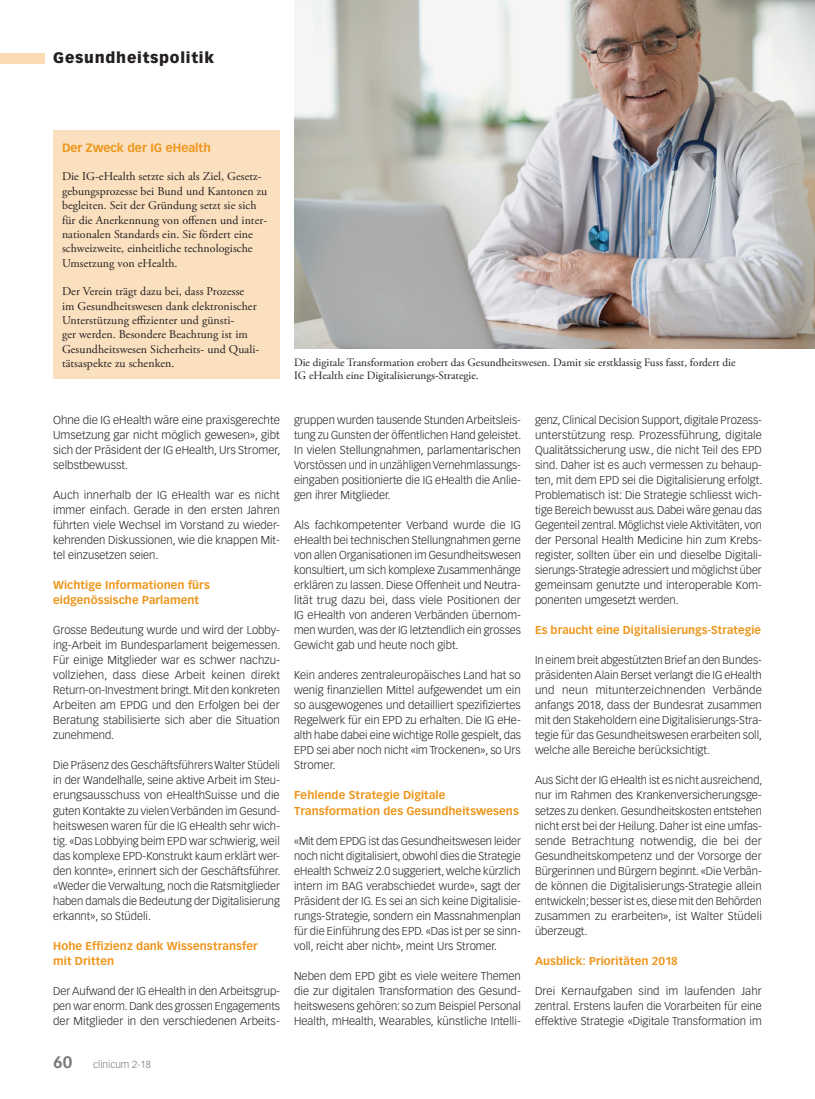
<style>
.page{position:relative;width:815px;height:1099px;background:#fff}
.page>*{position:absolute;margin:0;border:0;box-sizing:border-box;transform-origin:0 0}
.t1{font:900 15px "Vectora LT Std";letter-spacing:.05em;color:#231f20}
.Kastentext{font:11.88px/14.4px "Adobe Garamond Pro";letter-spacing:.005em;color:#231f20}
.Kastentitel{font:700 11.88px "Vectora LT Std";color:#ee961c}
.Lauftext{font:300 11.25px/15px "Vectora LT Std";color:#231f20;text-align:justify}
.ZT_GP{font:700 11.25px/15px "Vectora LT Std";letter-spacing:.005em;color:#ee961c}
.Legende{font:11.25px/13.5px "Adobe Garamond Pro";color:#231f20}
.t2{font:300 10px "Vectora LT Std";color:#76787b}
.s1{font-weight:700;font-size:16.25px}
</style>
<div class="page">
<div style="left:0;top:53px;width:45px;height:10px;background:#fbdbb3"></div>
<img style="left:294px;top:0;width:521px;height:349px">
<div style="left:53px;top:130px;width:227px;height:249px;background:#fbe0bf"></div>
<h1 class="t1" style="left:53px;top:49px;width:162px">Gesundheitspolitik</h1>
<p class="Kastentitel" style="left:62px;top:140px;width:150px">Der Zweck der IG eHealth</p>
<p class="Kastentext" style="left:62px;top:170px;width:207px">Die IG-eHealth setzte sich als Ziel, Gesetz&shy;gebungsprozesse bei Bund und Kantonen zu begleiten. Seit der Gründung setzt sie sich für die Anerkennung von offenen und inter&shy;nationalen Standards ein. Sie fördert eine schweizweite, einheitliche technologische Umsetzung von eHealth.</p>
<p class="Kastentext" style="left:62px;top:285px;width:199px">Der Verein trägt dazu bei, dass Prozesse im Gesundheitswesen dank elektronischer Unterstützung effizienter und günsti-<br>ger werden. Besondere Beachtung ist im Gesundheitswesen Sicherheits- und Quali&shy;tätsaspekte zu schenken.</p>
<p class="Lauftext" style="left:53px;top:413px;width:229px">Ohne die IG eHealth wäre eine praxisgerechte Umsetzung gar nicht möglich gewesen», gibt sich der Präsident der IG eHealth, Urs Stromer, selbstbewusst.</p>
<p class="Lauftext" style="left:53px;top:488px;width:228px">Auch innerhalb der IG eHealth war es nicht immer einfach. Gerade in den ersten Jahren führten viele Wechsel im Vorstand zu wieder&shy;kehrenden Diskussionen, wie die knappen Mit&shy;tel einzusetzen seien.</p>
<p class="ZT_GP" style="left:53px;top:578px;width:158px">Wichtige Informationen fürs eidgenössische Parlament</p>
<p class="Lauftext" style="left:53px;top:623px;width:229px">Grosse Bedeutung wurde und wird der Lobby&shy;ing-Arbeit im Bundesparlament beigemessen.<br>Für einige Mitglieder war es schwer nachzu&shy;vollziehen, dass diese Arbeit keinen direkt Return-on-Investment bringt. Mit den konkreten Arbeiten am EPDG und den Erfolgen bei der Beratung stabilisierte sich aber die Situation zunehmend.</p>
<p class="Lauftext" style="left:53px;top:758px;width:229px">Die Präsenz des Geschäftsführers Walter Stüdeli in der Wandelhalle, seine aktive Arbeit im Steu&shy;erungsausschuss von eHealthSuisse und die guten Kontakte zu vielen Verbänden im Gesund&shy;heitswesen waren für die IG eHealth sehr wich&shy;tig. «Das Lobbying beim EPD war schwierig, weil das komplexe EPD-Konstrukt kaum erklärt wer&shy;den konnte», erinnert sich der Geschäftsführer. «Weder die Verwaltung, noch die Ratsmitglieder haben damals die Bedeutung der Digitalisierung erkannt», so Stüdeli.</p>
<p class="ZT_GP" style="left:53px;top:938px;width:206px">Hohe Effizienz dank Wissenstransfer mit Dritten</p>
<p class="Lauftext" style="left:53px;top:983px;width:228px">Der Aufwand der IG eHealth in den Arbeitsgrup&shy;pen war enorm. Dank des grossen Engagements der Mitglieder in den verschiedenen Arbeits-</p>
<p class="t2" style="left:53px;top:1058px;width:99px"><span class="s1">60</span> clinicum 2-18</p>
<p class="Legende" style="left:294px;top:356px;width:443px">Die digitale Transformation erobert das Gesundheitswesen. Damit sie erstklassig Fuss fasst, fordert die<br>IG eHealth eine Digitalisierungs-Strategie.</p>
<p class="Lauftext" style="left:294px;top:413px;width:229px">gruppen wurden tausende Stunden Arbeitsleis&shy;tung zu Gunsten der öffentlichen Hand geleistet.<br>In vielen Stellungnahmen, parlamentarischen Vorstössen und in unzähligen Vernehmlassungs&shy;eingaben positionierte die IG eHealth die Anlie&shy;gen ihrer Mitglieder.</p>
<p class="Lauftext" style="left:294px;top:518px;width:228px">Als fachkompetenter Verband wurde die IG eHealth bei technischen Stellungnahmen gerne von allen Organisationen im Gesundheitswesen konsultiert, um sich komplexe Zusammenhänge erklären zu lassen. Diese Offenheit und Neutra&shy;lität trug dazu bei, dass viele Positionen der IG eHealth von anderen Verbänden übernom&shy;men wurden, was der IG letztendlich ein grosses Gewicht gab und heute noch gibt.</p>
<p class="Lauftext" style="left:294px;top:668px;width:228px">Kein anderes zentraleuropäisches Land hat so wenig finanziellen Mittel aufgewendet um ein so ausgewogenes und detailliert spezifiziertes Regelwerk für ein EPD zu erhalten. Die IG eHe&shy;alth habe dabei eine wichtige Rolle gespielt, das EPD sei aber noch nicht «im Trockenen», so Urs Stromer.</p>
<p class="ZT_GP" style="left:294px;top:788px;width:226px">Fehlende Strategie Digitale<br>Transformation des Gesundheitswesens</p>
<p class="Lauftext" style="left:294px;top:833px;width:228px">«Mit dem EPDG ist das Gesundheitswesen leider noch nicht digitalisiert, obwohl dies die Strategie eHealth Schweiz 2.0 suggeriert, welche kürzlich intern im BAG verabschiedet wurde», sagt der Präsident der IG. Es sei an sich keine Digitalisie&shy;rungs-Strategie, sondern ein Massnahmenplan für die Einführung des EPD. «Das ist per se sinn&shy;voll, reicht aber nicht», meint Urs Stromer.</p>
<p class="Lauftext" style="left:294px;top:968px;width:228px">Neben dem EPD gibt es viele weitere Themen die zur digitalen Transformation des Gesund&shy;heitswesens gehören: so zum Beispiel Personal Health, mHealth, Wearables, künstliche Intelli-</p>
<p class="Lauftext" style="left:535px;top:413px;width:229px">genz, Clinical Decision Support, digitale Prozess&shy;unterstützung resp. Prozessführung, digitale Qualitätssicherung usw., die nicht Teil des EPD sind. Daher ist es auch vermessen zu behaup&shy;ten, mit dem EPD sei die Digitalisierung erfolgt.<br>Problematisch ist: Die Strategie schliesst wich&shy;tige Bereich bewusst aus. Dabei wäre genau das Gegenteil zentral. Möglichst viele Aktivitäten, von der Personal Health Medicine hin zum Krebs&shy;register, sollten über ein und dieselbe Digitali&shy;sierungs-Strategie adressiert und möglichst über gemeinsam genutzte und interoperable Kom&shy;ponenten umgesetzt werden.</p>
<p class="ZT_GP" style="left:535px;top:623px;width:227px">Es braucht eine Digitalisierungs-Strategie</p>
<p class="Lauftext" style="left:535px;top:653px;width:229px">In einem breit abgestützten Brief an den Bundes&shy;präsidenten Alain Berset verlangt die IG eHealth und neun mitunterzeichnenden Verbände anfangs 2018, dass der Bundesrat zusammen mit den Stakeholdern eine Digitalisierungs-Stra&shy;tegie für das Gesundheitswesen erarbeiten soll, welche alle Bereiche berücksichtigt.</p>
<p class="Lauftext" style="left:535px;top:773px;width:229px">Aus Sicht der IG eHealth ist es nicht ausreichend, nur im Rahmen des Krankenversicherungsge&shy;setzes zu denken. Gesundheitskosten entstehen nicht erst bei der Heilung. Daher ist eine umfas&shy;sende Betrachtung notwendig, die bei der Gesundheitskompetenz und der Vorsorge der Bürgerinnen und Bürgern beginnt. «Die Verbän&shy;de können die Digitalisierungs-Strategie allein entwickeln; besser ist es, diese mit den Behörden zusammen zu erarbeiten», ist Walter Stüdeli überzeugt.</p>
<p class="ZT_GP" style="left:535px;top:953px;width:144px">Ausblick: Prioritäten 2018</p>
<p class="Lauftext" style="left:535px;top:983px;width:228px">Drei Kernaufgaben sind im laufenden Jahr zentral. Erstens laufen die Vorarbeiten für eine effektive Strategie «Digitale Transformation im</p>
</div>
